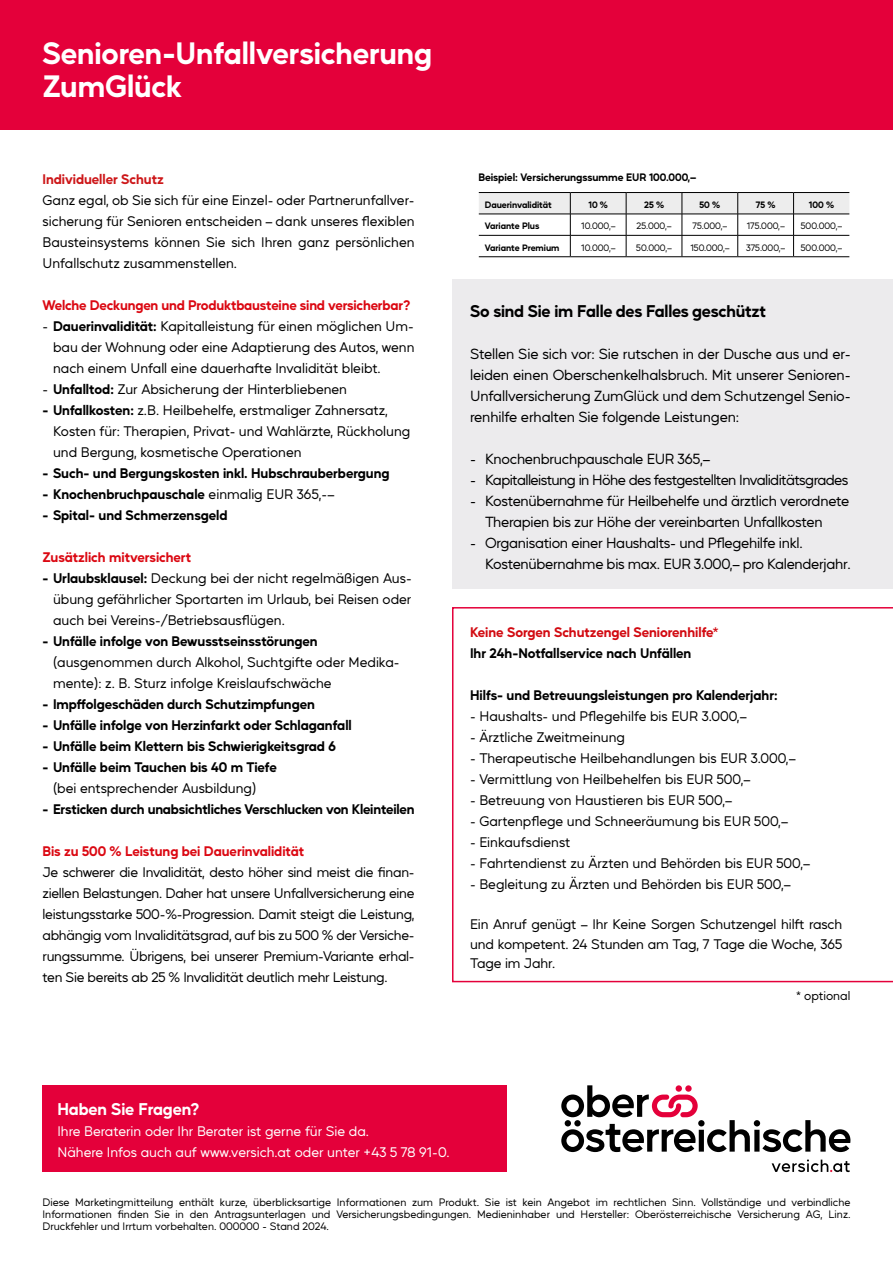
<style>
.page{position:relative;width:893px;height:1263px;background:#fff}
.page>*{position:absolute;margin:0;border:0;box-sizing:border-box;transform-origin:0 0}
.t1{font:700 30px/33px "Mustica Pro";letter-spacing:-.005em;color:#fff}
.t2{font:700 16.5px "Mustica Pro";letter-spacing:-.01em;color:#000}
.t3{font:700 16.5px "Mustica Pro";letter-spacing:-.005em;color:#fff}
.t4{font:14.25px/21px "Mustica Pro";letter-spacing:-.02em;color:#000}
.t5{font:14.25px "Mustica Pro";letter-spacing:-.04em;color:#000}
.t6{font:13.5px/21px "Mustica Pro";color:#000;text-align:justify}
.t7{font:700 13.5px "Mustica Pro";letter-spacing:-.005em;color:#000}
.t8{font:700 13.5px "Mustica Pro";letter-spacing:-.01em;color:#db0812}
.t9{font:13.5px/21px "Mustica Pro";color:#fff}
.t10{font:700 13.5px "Mustica Pro";letter-spacing:-.005em;color:#d20a11}
.t11{font:700 13.5px "Mustica Pro";letter-spacing:-.005em;color:#cd1719}
.t12{font:12px "Mustica Pro";color:#000}
.t13{font:10.5px/12px "Mustica Pro";color:#000;text-align:justify}
.t14{font:700 10.5px "Mustica Pro";color:#000}
.t15{font:9px "Mustica Pro";color:#000}
.t16{font:700 9px "Mustica Pro";color:#000}
.s1{font-weight:700}
.s2{font-weight:400}
</style>
<div class="page">
<div style="left:0;top:0;width:893px;height:130px;background:#e4003a"></div>
<svg style="left:772px;top:1159px;width:78px;height:13px"></svg>
<svg style="left:561px;top:1085px;width:289px;height:67px"></svg>
<svg style="left:685px;top:1085px;width:7px;height:7px"></svg>
<div style="left:676px;top:1085px;width:6px;height:7px;background:#e4003a;border-radius:50%"></div>
<div style="left:43px;top:1085px;width:464px;height:87px;background:#e4003a"></div>
<svg style="left:452px;top:607px;width:441px;height:375px"></svg>
<hr style="left:479px;top:192px;width:91px;height:1px;background:#000">
<hr style="left:570px;top:192px;width:56px;height:1px;background:#000">
<hr style="left:626px;top:192px;width:56px;height:1px;background:#000">
<hr style="left:682px;top:192px;width:56px;height:1px;background:#000">
<hr style="left:738px;top:192px;width:56px;height:1px;background:#000">
<hr style="left:794px;top:192px;width:55px;height:1px;background:#000">
<hr style="left:479px;top:256px;width:91px;height:1px;background:#000">
<hr style="left:570px;top:256px;width:56px;height:1px;background:#000">
<hr style="left:626px;top:256px;width:56px;height:1px;background:#000">
<hr style="left:682px;top:256px;width:56px;height:1px;background:#000">
<hr style="left:738px;top:256px;width:56px;height:1px;background:#000">
<hr style="left:794px;top:256px;width:55px;height:1px;background:#000">
<svg style="left:479px;top:193px;width:370px;height:63px"></svg>
<hr style="left:479px;top:214px;width:91px;height:1px;background:#000">
<hr style="left:570px;top:214px;width:56px;height:1px;background:#000">
<hr style="left:626px;top:214px;width:56px;height:1px;background:#000">
<hr style="left:682px;top:214px;width:56px;height:1px;background:#000">
<hr style="left:738px;top:214px;width:56px;height:1px;background:#000">
<hr style="left:794px;top:214px;width:55px;height:1px;background:#000">
<hr style="left:479px;top:235px;width:91px;height:1px;background:#000">
<hr style="left:570px;top:235px;width:56px;height:1px;background:#000">
<hr style="left:626px;top:235px;width:56px;height:1px;background:#000">
<hr style="left:682px;top:235px;width:56px;height:1px;background:#000">
<hr style="left:738px;top:235px;width:56px;height:1px;background:#000">
<hr style="left:794px;top:235px;width:55px;height:1px;background:#000">
<div style="left:452px;top:279px;width:441px;height:310px;background:#ecebed"></div>
<h1 class="t1" style="left:43px;top:34px;width:391px">Senioren-Unfallversicherung<br>ZumGlück</h1>
<p class="t11" style="left:43px;top:168px;width:123px">Individueller Schutz</p>
<p class="t6" style="left:43px;top:188px;width:374px">Ganz egal, ob Sie sich für eine Einzel- oder Partnerunfallver&shy;sicherung für Senioren entscheiden – dank unseres flexiblen Bausteinsystems können Sie sich Ihren ganz persönlichen Unfallschutz zusammenstellen.</p>
<p class="t8" style="left:43px;top:294px;width:369px">Welche Deckungen und Produktbausteine sind versicherbar?</p>
<p class="t6" style="left:53px;top:314px;width:363px;text-indent:-11px">- <span class="s1">Dauerinvalidität:</span> Kapitalleistung für einen möglichen Um&shy;bau der Wohnung oder eine Adaptierung des Autos, wenn nach einem Unfall eine dauerhafte Invalidität bleibt.</p>
<p class="t6" style="left:43px;top:377px;width:306px">- <span class="s1">Unfalltod:</span> Zur Absicherung der Hinterbliebenen</p>
<p class="t6" style="left:53px;top:398px;width:359px;text-align:left;text-indent:-11px"><span class="s1">- Unfallkosten:</span> z.B. Heilbehelfe, erstmaliger Zahnersatz,<br>Kosten für: Therapien, Privat- und Wahlärzte, Rückholung und Bergung, kosmetische Operationen</p>
<p class="t7" style="left:43px;top:462px;width:349px">- Such- und Bergungskosten inkl. Hubschrauberbergung</p>
<p class="t7" style="left:43px;top:483px;width:293px">- Knochenbruchpauschale <span class="s2">einmalig EUR 365,-–</span></p>
<p class="t7" style="left:43px;top:504px;width:186px">- Spital- und Schmerzensgeld</p>
<p class="t8" style="left:43px;top:546px;width:150px">Zusätzlich mitversichert</p>
<p class="t6" style="left:53px;top:567px;width:360px;text-indent:-11px"><span class="s1">- Urlaubsklausel:</span> Deckung bei der nicht regelmäßigen Aus&shy;übung gefährlicher Sportarten im Urlaub, bei Reisen oder auch bei Vereins-/Betriebsausflügen.</p>
<p class="t7" style="left:43px;top:630px;width:277px">- Unfälle infolge von Bewusstseinsstörungen</p>
<p class="t6" style="left:53px;top:651px;width:348px">(ausgenommen durch Alkohol, Suchtgifte oder Medika&shy;mente): z. B. Sturz infolge Kreislaufschwäche</p>
<p class="t7" style="left:43px;top:693px;width:274px">- Impffolgeschäden durch Schutzimpfungen</p>
<p class="t7" style="left:43px;top:714px;width:311px">- Unfälle infolge von Herzinfarkt oder Schlaganfall</p>
<p class="t7" style="left:43px;top:735px;width:295px">- Unfälle beim Klettern bis Schwierigkeitsgrad 6</p>
<p class="t7" style="left:43px;top:756px;width:236px">- Unfälle beim Tauchen bis 40 m Tiefe</p>
<p class="t6" style="left:53px;top:777px;width:205px">(bei entsprechender Ausbildung)</p>
<p class="t7" style="left:43px;top:798px;width:374px">- Ersticken durch unabsichtliches Verschlucken von Kleinteilen</p>
<p class="t8" style="left:43px;top:840px;width:263px">Bis zu 500 % Leistung bei Dauerinvalidität</p>
<p class="t6" style="left:43px;top:861px;width:374px">Je schwerer die Invalidität, desto höher sind meist die finan&shy;ziellen Belastungen. Daher hat unsere Unfallversicherung eine leistungsstarke 500-%-Progression. Damit steigt die Leistung, abhängig vom Invaliditätsgrad, auf bis zu 500 % der Versiche&shy;rungssumme. Übrigens, bei unserer Premium-Variante erhal&shy;ten Sie bereits ab 25 % Invalidität deutlich mehr Leistung.</p>
<p class="t14" style="left:478px;top:169px;width:219px">Beispiel: Versicherungssumme EUR 100.000,–</p>
<p class="t16" style="left:485px;top:197px;width:68px">Dauerinvalidität</p>
<p class="t16" style="left:588px;top:197px;width:21px">10 %</p>
<p class="t16" style="left:644px;top:197px;width:22px">25 %</p>
<p class="t16" style="left:699px;top:197px;width:22px">50 %</p>
<p class="t16" style="left:756px;top:197px;width:21px">75 %</p>
<p class="t16" style="left:809px;top:197px;width:27px">100 %</p>
<p class="t16" style="left:485px;top:219px;width:56px">Variante Plus</p>
<p class="t15" style="left:581px;top:219px;width:36px">10.000,–</p>
<p class="t15" style="left:637px;top:219px;width:36px">25.000,–</p>
<p class="t15" style="left:693px;top:219px;width:36px">75.000,–</p>
<p class="t15" style="left:747px;top:219px;width:40px">175.000,–</p>
<p class="t15" style="left:801px;top:219px;width:43px">500.000,–</p>
<p class="t16" style="left:485px;top:240px;width:76px">Variante Premium</p>
<p class="t15" style="left:581px;top:240px;width:36px">10.000,–</p>
<p class="t15" style="left:636px;top:240px;width:37px">50.000,–</p>
<p class="t15" style="left:690px;top:240px;width:41px">150.000,–</p>
<p class="t15" style="left:746px;top:240px;width:41px">375.000,–</p>
<p class="t15" style="left:801px;top:240px;width:43px">500.000,–</p>
<p class="t2" style="left:470px;top:297px;width:297px">So sind Sie im Falle des Falles geschützt</p>
<p class="t4" style="left:470px;top:342px;width:382px;text-align:justify">Stellen Sie sich vor: Sie rutschen in der Dusche aus und er&shy;leiden einen Oberschenkelhalsbruch. Mit unserer Senioren-Unfallversicherung ZumGlück und dem Schutzengel Senio&shy;renhilfe erhalten Sie folgende Leistungen:</p>
<p class="t4" style="left:470px;top:447px;width:241px">- Knochenbruchpauschale EUR 365,–</p>
<p class="t5" style="left:470px;top:468px;width:380px">- Kapitalleistung in Höhe des festgestellten Invaliditätsgrades</p>
<p class="t4" style="left:485px;top:489px;width:366px;text-indent:-15px">- Kostenübernahme für Heilbehelfe und ärztlich verordnete<br>Therapien bis zur Höhe der vereinbarten Unfallkosten</p>
<p class="t4" style="left:485px;top:531px;width:367px;text-indent:-15px">- Organisation einer Haushalts- und Pflegehilfe inkl.<br>Kostenübernahme bis max. EUR 3.000,– pro Kalenderjahr.</p>
<p class="t10" style="left:470px;top:621px;width:250px">Keine Sorgen Schutzengel Seniorenhilfe*</p>
<p class="t7" style="left:470px;top:642px;width:223px">Ihr 24h-Notfallservice nach Unfällen</p>
<p class="t7" style="left:470px;top:684px;width:309px">Hilfs- und Betreuungsleistungen pro Kalenderjahr:</p>
<p class="t6" style="left:470px;top:704px;width:278px">- Haushalts- und Pflegehilfe bis EUR 3.000,–</p>
<p class="t6" style="left:470px;top:725px;width:156px">- Ärztliche Zweitmeinung</p>
<p class="t6" style="left:470px;top:746px;width:327px">- Therapeutische Heilbehandlungen bis EUR 3.000,–</p>
<p class="t6" style="left:470px;top:767px;width:282px">- Vermittlung von Heilbehelfen bis EUR 500,–</p>
<p class="t6" style="left:470px;top:788px;width:263px">- Betreuung von Haustieren bis EUR 500,–</p>
<p class="t6" style="left:470px;top:809px;width:319px">- Gartenpflege und Schneeräumung bis EUR 500,–</p>
<p class="t6" style="left:470px;top:830px;width:102px">- Einkaufsdienst</p>
<p class="t6" style="left:470px;top:851px;width:341px">- Fahrtendienst zu Ärzten und Behörden bis EUR 500,–</p>
<p class="t6" style="left:470px;top:872px;width:322px">- Begleitung zu Ärzten und Behörden bis EUR 500,–</p>
<p class="t6" style="left:470px;top:914px;width:374px;line-height:19.5px">Ein Anruf genügt – Ihr Keine Sorgen Schutzengel hilft rasch und kompetent. 24 Stunden am Tag, 7 Tage die Woche, 365<br>Tage im Jahr.</p>
<p class="t12" style="left:796px;top:986px;width:56px">* optional</p>
<p class="t3" style="left:57px;top:1096px;width:143px">Haben Sie Fragen?</p>
<p class="t9" style="left:57px;top:1120px;width:394px">Ihre Beraterin oder Ihr Berater ist gerne für Sie da.<br>Nähere Infos auch auf www.versich.at oder unter +43 5 78 91-0.</p>
<p class="t13" style="left:43px;top:1196px;width:809px">Diese Marketingmitteilung enthält kurze, überblicksartige Informationen zum Produkt. Sie ist kein Angebot im rechtlichen Sinn. Vollständige und verbindliche Informationen finden Sie in den Antragsunterlagen und Versicherungsbedingungen. Medieninhaber und Hersteller: Oberösterreichische Versicherung AG, Linz.<br>Druckfehler und Irrtum vorbehalten. 000000 - Stand 2024.</p>
</div>
